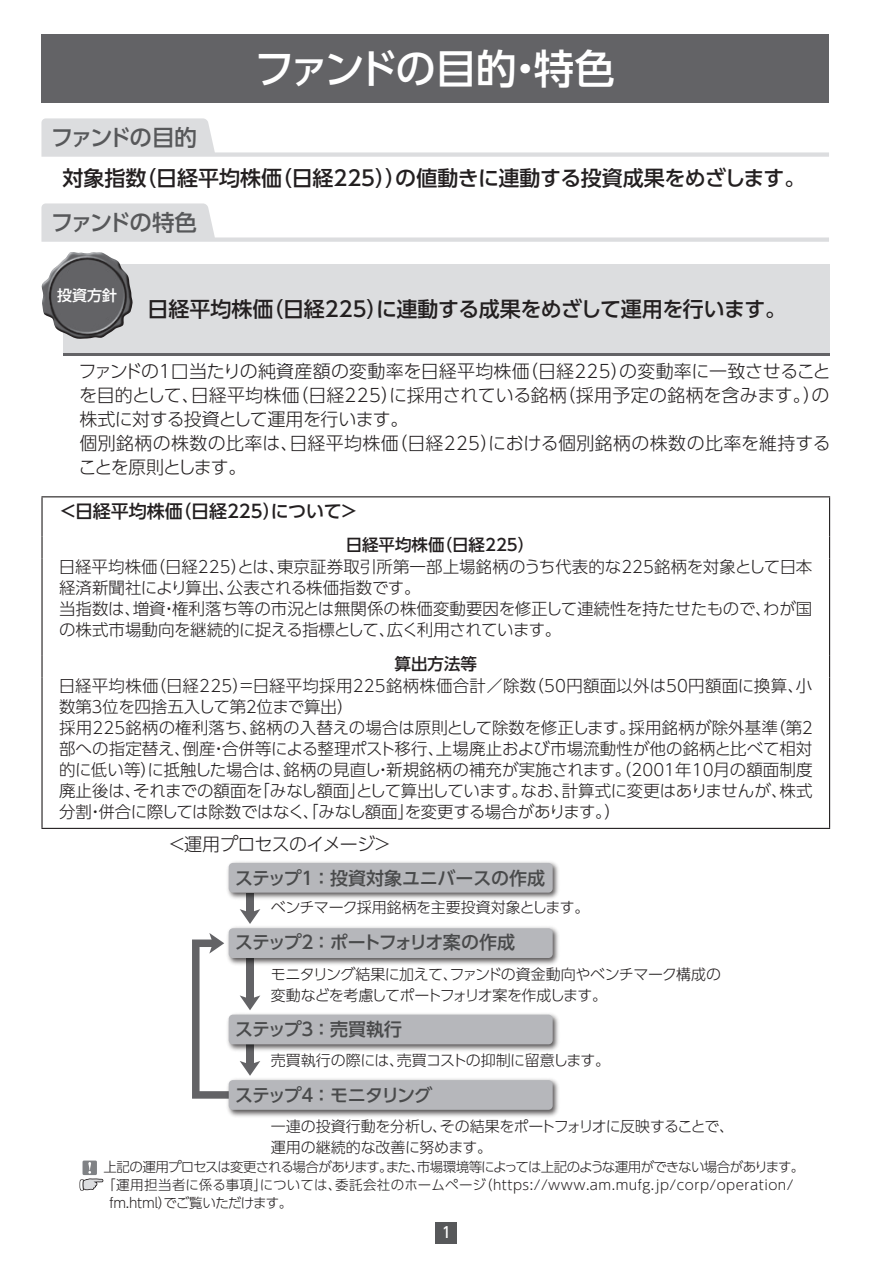
<style>
.page{position:relative;width:893px;height:1263px;background:#fff}
.page>*{position:absolute;margin:0;border:0;box-sizing:border-box;transform-origin:0 0}
.t1{font:500 40.5px "UD Shin Go Pro";letter-spacing:-.06em;color:#fff}
.t2{font:500 22.5px "UD Shin Go Pro";letter-spacing:-.095em;color:#57585a}
.t3{font:500 21px "UD Shin Go Pro";letter-spacing:-.01em;color:#231f20}
.t4{font:300 18px/24px "UD Shin Go Pro";color:#231f20}
.t5{font:500 18px "UD Shin Go Pro";letter-spacing:-.105em;color:#494a4b}
.t6{font:500 18px "UD Shin Go Pro";color:#231f20}
.t7{font:500 18px "UD Shin Go Pro";letter-spacing:-.01em;color:#494a4b}
.t8{font:300 18px "UD Shin Go Pro";letter-spacing:-.035em;color:#231f20}
.t9{font:500 18px "UD Shin Go Pro";letter-spacing:-.045em;color:#494a4b}
.t10{font:300 16.5px/21px "UD Shin Go Pro";color:#231f20}
.t11{font:500 16.5px "UD Shin Go Pro";color:#231f20}
.t12{font:300 15px/21px "UD Shin Go Pro";letter-spacing:-.03em;color:#231f20}
.t13{font:500 15px "UD Shin Go Pro";color:#fff}
.t14{font:500 15px "UD Shin Go Pro";color:#fff;scale:.9 1}
.t15{font:300 13.5px "UD Shin Go Pro";letter-spacing:.035em;color:#231f20}
.t16{font:300 13.5px "UD Shin Go Pro";letter-spacing:-.06em;color:#231f20}
.t17{font:300 13.5px "UD Shin Go Pro";letter-spacing:-.04em;color:#231f20}
</style>
<div class="page">
<div style="left:436px;top:1222px;width:21px;height:21px;background:#57585a"></div>
<div style="left:41px;top:35px;width:788px;height:68px;background:#636366"></div>
<svg style="left:41px;top:118px;width:788px;height:39px"></svg>
<svg style="left:41px;top:203px;width:788px;height:39px"></svg>
<div style="left:63px;top:264px;width:766px;height:92px;background:#dcdddf"></div>
<hr style="left:63px;top:353px;width:766px;height:3px;background:#636366">
<img style="left:41px;top:252px;width:92px;height:87px">
<hr style="left:41px;top:496px;width:789px;height:1px;background:#231f20">
<hr style="left:41px;top:497px;width:2px;height:40px;background:#231f20">
<hr style="left:829px;top:497px;width:1px;height:40px;background:#231f20">
<hr style="left:41px;top:537px;width:2px;height:21px;background:#231f20">
<svg style="left:829px;top:537px;width:1px;height:21px"></svg>
<hr style="left:41px;top:558px;width:2px;height:98px;background:#231f20">
<hr style="left:829px;top:558px;width:1px;height:98px;background:#231f20">
<hr style="left:41px;top:656px;width:2px;height:22px;background:#231f20">
<svg style="left:829px;top:656px;width:1px;height:22px"></svg>
<hr style="left:41px;top:678px;width:2px;height:150px;background:#231f20">
<hr style="left:829px;top:678px;width:1px;height:150px;background:#231f20">
<hr style="left:41px;top:828px;width:789px;height:1px;background:#231f20">
<div style="left:246px;top:893px;width:8px;height:20px;background:#636366"></div>
<svg style="left:240px;top:909px;width:20px;height:15px"></svg>
<svg style="left:192px;top:933px;width:68px;height:166px"></svg>
<img style="left:227px;top:861px;width:332px;height:38px">
<div style="left:229px;top:863px;width:324px;height:30px;background:#b6b7bb;border-radius:4px"></div>
<img style="left:224px;top:927px;width:335px;height:40px">
<div style="left:229px;top:928px;width:324px;height:30px;background:#b6b7bb;border-radius:4px"></div>
<img style="left:224px;top:1010px;width:335px;height:44px">
<div style="left:229px;top:1014px;width:324px;height:30px;background:#b6b7bb;border-radius:4px"></div>
<img style="left:224px;top:1075px;width:335px;height:42px">
<div style="left:229px;top:1080px;width:324px;height:30px;background:#b6b7bb;border-radius:4px"></div>
<div style="left:83px;top:1160px;width:14px;height:15px;background:#808285"></div>
<svg style="left:79px;top:1162px;width:25px;height:29px"></svg>
<h1 class="t1" style="left:254px;top:36px;width:362px">ファンドの目的・特色</h1>
<h2 class="t2" style="left:51px;top:119px;width:147px">ファンドの目的</h2>
<p class="t3" style="left:62px;top:161px;width:744px">対象指数（日経平均株価（日経225））の値動きに連動する投資成果をめざします。</p>
<h2 class="t2" style="left:51px;top:204px;width:148px">ファンドの特色</h2>
<p class="t13" style="left:57px;top:283px;width:61px">投資方針</p>
<p class="t3" style="left:148px;top:291px;width:640px">日経平均株価（日経225）に連動する成果をめざして運用を行います。</p>
<p class="t4" style="left:79px;top:358px;width:754px">ファンドの１口当たりの純資産額の変動率を日経平均株価（日経225）の変動率に一致させることを目的として、日経平均株価（日経225）に採用されている銘柄（採用予定の銘柄を含みます。）の株式に対する投資として運用を行います。<br>個別銘柄の株数の比率は、日経平均株価（日経225）における個別銘柄の株数の比率を維持することを原則とします。</p>
<p class="t6" style="left:59px;top:496px;width:301px">＜日経平均株価（日経225）について＞</p>
<p class="t11" style="left:346px;top:531px;width:190px">日経平均株価（日経225）</p>
<p class="t10" style="left:59px;top:555px;width:755px">日経平均株価（日経225）とは、東京証券取引所第一部上場銘柄のうち代表的な225銘柄を対象として日本経済新聞社により算出、公表される株価指数です。<br>当指数は、増資・権利落ち等の市況とは無関係の株価変動要因を修正して連続性を持たせたもので、わが国の株式市場動向を継続的に捉える指標として、広く利用されています。</p>
<p class="t11" style="left:395px;top:651px;width:84px">算出方法等</p>
<p class="t10" style="left:59px;top:675px;width:758px">日経平均株価（日経225）＝日経平均採用225銘柄株価合計／除数（50円額面以外は50円額面に換算、小数第３位を四捨五入して第２位まで算出）<br>採用225銘柄の権利落ち、銘柄の入替えの場合は原則として除数を修正します。採用銘柄が除外基準（第２部への指定替え、倒産・合併等による整理ポスト移行、上場廃止および市場流動性が他の銘柄と比べて相対的に低い等）に抵触した場合は、銘柄の見直し・新規銘柄の補充が実施されます。（2001年10月の額面制度廃止後は、それまでの額面を「みなし額面」として算出しています。なお、計算式に変更はありませんが、株式分割・併合に際しては除数ではなく、「みなし額面」を変更する場合があります。）</p>
<p class="t8" style="left:168px;top:829px;width:225px">＜運用プロセスのイメージ＞</p>
<p class="t7" style="left:235px;top:863px;width:312px">ステップ１ ：投資対象ユニバースの作成</p>
<p class="t12" style="left:271px;top:897px;width:320px">ベンチマーク採用銘柄を主要投資対象とします。</p>
<p class="t5" style="left:235px;top:928px;width:281px">ステップ２ ：ポートフォリオ案の作成</p>
<p class="t12" style="left:271px;top:963px;width:452px">モニタリング結果に加えて、ファンドの資金動向やベンチマーク構成の変動などを考慮してポートフォリオ案を作成します。</p>
<p class="t9" style="left:235px;top:1014px;width:169px">ステップ３ ：売買執行</p>
<p class="t12" style="left:271px;top:1049px;width:341px">売買執行の際には、売買コストの抑制に留意します。</p>
<p class="t5" style="left:235px;top:1081px;width:199px">ステップ４ ：モニタリング</p>
<p class="t12" style="left:271px;top:1115px;width:465px">一連の投資行動を分析し、その結果をポートフォリオに反映することで、運用の継続的な改善に努めます。</p>
<p class="t16" style="left:104px;top:1156px;width:702px">上記の運用プロセスは変更される場合があります。また、市場環境等によっては上記のような運用ができない場合があります。</p>
<p class="t15" style="left:102px;top:1174px;width:693px">「運用担当者に係る事項」については、委託会社のホームページ（https://www.am.mufg.jp/corp/operation/</p>
<p class="t17" style="left:110px;top:1192px;width:184px">fm.html）でご覧いただけます。</p>
<p class="t14" style="left:442px;top:1220px;width:11px">1</p>
</div>
